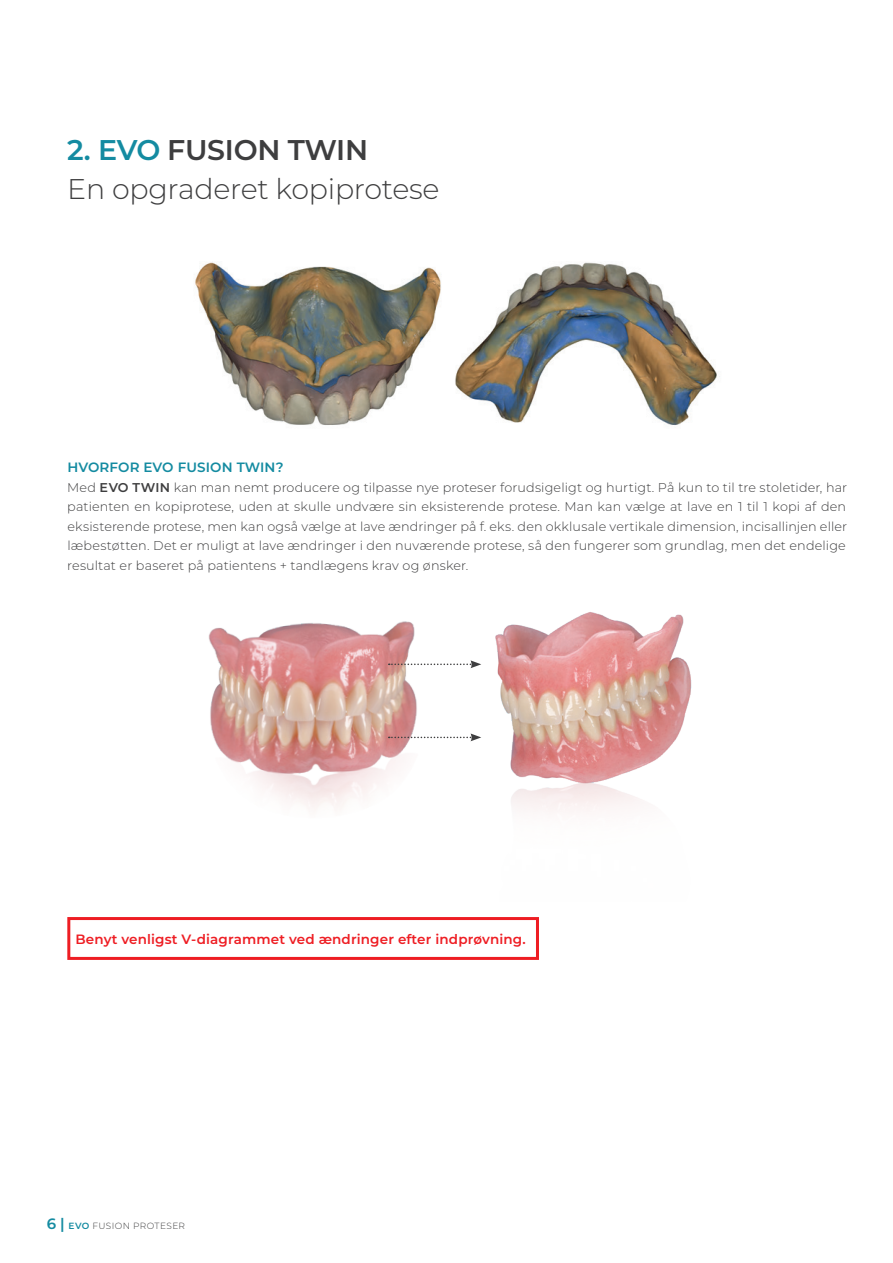
<style>
.page{position:relative;width:893px;height:1263px;background:#fff}
.page>*{position:absolute;margin:0;border:0;box-sizing:border-box;transform-origin:0 0}
.Header_16_pt{font:300 28.5px "Montserrat";letter-spacing:-.01em;color:#3e3e3f}
.Header_16_pt-2{font:600 28.5px "Montserrat";letter-spacing:-.01em;color:#3e3e3f}
.Heading_9_pt{font:600 13.5px "Montserrat";letter-spacing:.01em;color:#ee1d23}
.Heading_9_pt-2{font:600 13.5px "Montserrat";letter-spacing:.01em;color:#148ba1}
.Body{font:300 12.75px/19.5px "Montserrat";letter-spacing:.01em;color:#3e3e3f;text-align:justify}
.t1{font:300 9px "Montserrat";letter-spacing:.045em;color:#3e3e3f}
.s1{color:#148ba1}
.s2{font-weight:600}
.s3{font-weight:600;font-size:15px;color:#148ba1}
.s4{font-weight:600;color:#148ba1}
</style>
<div class="page">
<img style="left:495px;top:612px;width:197px;height:199px">
<img style="left:208px;top:621px;width:263px;height:189px">
<svg style="left:389px;top:733px;width:92px;height:8px"></svg>
<svg style="left:389px;top:660px;width:92px;height:8px"></svg>
<div style="left:67px;top:917px;width:472px;height:43px;border:3px solid #ee1d23"></div>
<img style="left:195px;top:262px;width:246px;height:163px">
<img style="left:455px;top:262px;width:262px;height:163px">
<p class="Header_16_pt-2" style="left:67px;top:130px;width:302px"><span class="s1">2. EVO</span> FUSION TWIN</p>
<p class="Header_16_pt" style="left:67px;top:170px;width:374px">En opgraderet kopiprotese</p>
<p class="Heading_9_pt-2" style="left:67px;top:458px;width:218px">HVORFOR EVO FUSION TWIN?</p>
<p class="Body" style="left:67px;top:477px;width:782px">Med <span class="s2">EVO TWIN</span> kan man nemt producere og tilpasse nye proteser forudsigeligt og hurtigt. På kun to til tre stoletider, har patienten en kopiprotese, uden at skulle undvære sin eksisterende protese. Man kan vælge at lave en 1 til 1 kopi af den eksisterende protese, men kan også vælge at lave ændringer på f. eks. den okklusale vertikale dimension, incisallinjen eller læbestøtten. Det er muligt at lave ændringer i den nuværende protese, så den fungerer som grundlag, men det endelige resultat er baseret på patientens + tandlægens krav og ønsker.</p>
<p class="Heading_9_pt" style="left:76px;top:929px;width:452px">Benyt venligst V-diagrammet ved ændringer efter indprøvning.</p>
<p class="t1" style="left:47px;top:1220px;width:140px"><span class="s3">6 |</span> <span class="s4">EVO</span> FUSION PROTESER</p>
</div>
